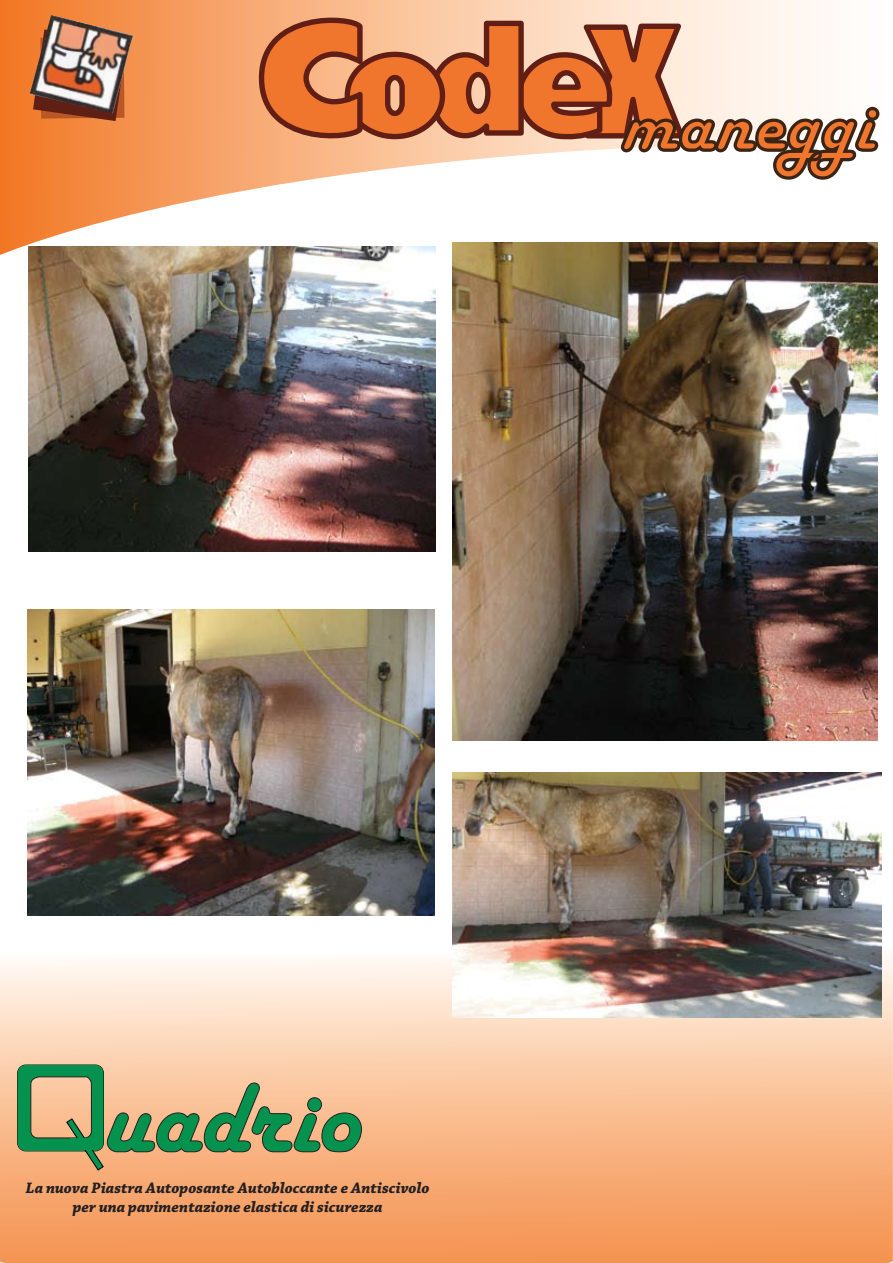
<style>
.page{position:relative;width:893px;height:1263px;background:#fff}
.page>*{position:absolute;margin:0;border:0;box-sizing:border-box;transform-origin:0 0}
.t1{font:102.15px "Harlow Solid";color:#04924e}
.t2{font:78.75px "Harlow Solid";color:#f0752d}
.t3{font:italic 700 15.9px/19px "Chaparral Pro";color:#231f20;text-align:center}
</style>
<div class="page">
<svg style="left:0;top:945px;width:893px;height:318px;background:#f9be95"></svg>
<svg style="left:0;top:0;width:878px;height:255px"></svg>
<svg style="left:33px;top:113px;width:94px;height:8px"></svg>
<img style="left:30px;top:15px;width:103px;height:98px">
<svg style="left:256px;top:10px;width:624px;height:171px"></svg>
<div style="left:17px;top:1064px;width:87px;height:87px;border:1px solid #010101;border-radius:8px"></div>
<svg style="left:18px;top:1065px;width:344px;height:106px;background:#d8b185"></svg>
<div style="left:70px;top:1138px;width:23px;height:12px;background:#04924e"></div>
<img style="left:453px;top:772px;width:428px;height:246px">
<img style="left:27px;top:610px;width:407px;height:305px">
<img style="left:28px;top:246px;width:407px;height:305px">
<img style="left:452px;top:242px;width:425px;height:499px">
<h2 class="t2" style="left:620px;top:81px;width:256px">maneggi</h2>
<h1 class="t1" style="left:103px;top:1062px;width:258px">uadrio</h1>
<p class="t3" style="left:26px;top:1179px;width:406px">La nuova Piastra Autoposante Autobloccante e Antiscivolo per una pavimentazione elastica di sicurezza</p>
</div>
